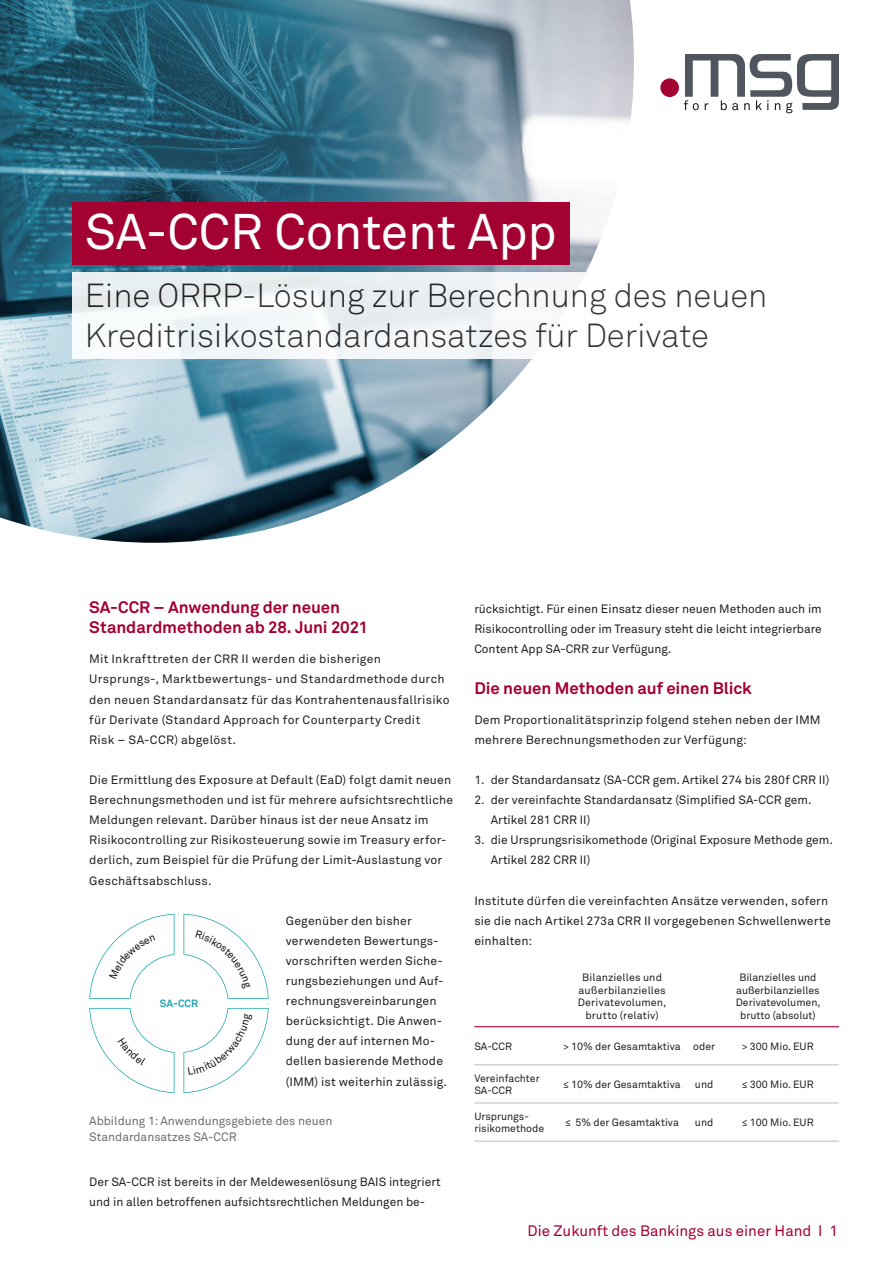
<style>
.page{position:relative;width:893px;height:1263px;background:#fff}
.page>*{position:absolute;margin:0;border:0;box-sizing:border-box;transform-origin:0 0}
.t1{font:49.5px "Akkurat Std";color:#fff}
.t2{font:300 33px/40.5px "Akkurat Std";color:#231f20}
.t3{font:700 16.5px/20.1px "Akkurat Std";letter-spacing:-.005em;color:#a40133}
.t4{font:15px "Akkurat Std";color:#a40133}
.t5{font:12px/20.1px "Akkurat Std";letter-spacing:.01em;color:#231f20}
.t6{font:12px/16.5px "Akkurat Std";color:#6c6d70}
.t7{font:10.5px/12.6px "Akkurat Std";color:#231f20;text-align:center}
.t8{font:700 10.5px "Akkurat Std";color:#1ba6af}
.s1{font-family:"Calibri"}
</style>
<div class="page">
<img style="left:0;top:0;width:634px;height:543px">
<div style="left:72px;top:272px;width:708px;height:86px;background:linear-gradient(to right,#ebf0f2,#fffefe)"></div>
<div style="left:72px;top:202px;width:498px;height:62px;background:#a40133"></div>
<div style="left:660px;top:78px;width:19px;height:19px;background:#a40133;border-radius:50%"></div>
<svg style="left:684px;top:54px;width:155px;height:59px"></svg>
<hr style="left:474px;top:1064px;width:79px;height:1px;background:#bcbdc0">
<hr style="left:553px;top:1064px;width:138px;height:1px;background:#bcbdc0">
<svg style="left:691px;top:1064px;width:26px;height:1px"></svg>
<hr style="left:717px;top:1064px;width:122px;height:1px;background:#bcbdc0">
<hr style="left:474px;top:1102px;width:79px;height:1px;background:#bcbdc0">
<hr style="left:553px;top:1102px;width:138px;height:1px;background:#bcbdc0">
<svg style="left:691px;top:1102px;width:26px;height:1px"></svg>
<hr style="left:717px;top:1102px;width:122px;height:1px;background:#bcbdc0">
<hr style="left:474px;top:1141px;width:79px;height:1px;background:#bcbdc0">
<hr style="left:553px;top:1141px;width:138px;height:1px;background:#bcbdc0">
<svg style="left:691px;top:1141px;width:26px;height:1px"></svg>
<hr style="left:717px;top:1141px;width:122px;height:1px;background:#bcbdc0">
<hr style="left:474px;top:1026px;width:79px;height:1px;background:#a40133">
<hr style="left:553px;top:1026px;width:138px;height:1px;background:#a40133">
<svg style="left:691px;top:1026px;width:26px;height:1px"></svg>
<hr style="left:717px;top:1026px;width:122px;height:1px;background:#a40133">
<svg style="left:183px;top:914px;width:86px;height:85px"></svg>
<svg style="left:89px;top:914px;width:85px;height:85px"></svg>
<svg style="left:183px;top:1008px;width:86px;height:85px"></svg>
<svg style="left:89px;top:1008px;width:85px;height:85px"></svg>
<h1 class="t1" style="left:85px;top:203px;width:474px">SA-CCR Content App</h1>
<h2 class="t2" style="left:85px;top:275px;width:684px">Eine ORRP-Lösung zur Berechnung des neuen<br>Kreditrisikostandardansatzes für Derivate</h2>
<h3 class="t3" style="left:89px;top:597px;width:280px">SA-CCR – Anwendung der neuen<br>Standardmethoden ab 28. Juni 2021</h3>
<p class="t5" style="left:89px;top:649px;width:362px">Mit Inkrafttreten der CRR II werden die bisherigen Ursprungs-, Marktbewertungs- und Standardmethode durch den neuen Standardansatz für das Kontrahentenausfallrisiko für Derivate (Standard Approach for Counterparty Credit<br>Risk – SA-CCR) abgelöst.</p>
<p class="t5" style="left:89px;top:770px;width:365px">Die Ermittlung des Exposure at Default (EaD) folgt damit neuen Berechnungsmethoden und ist für mehrere aufsichtsrechtliche Meldungen relevant. Darüber hinaus ist der neue Ansatz im Risikocontrolling zur Risikosteuerung sowie im Treasury erfor&shy;derlich, zum Beispiel für die Prüfung der Limit-Auslastung vor Geschäftsabschluss.</p>
<p class="t5" style="left:286px;top:910px;width:163px">Gegenüber den bisher verwendeten Bewertungs&shy;vorschriften werden Siche&shy;rungsbeziehungen und Auf&shy;rechnungsvereinbarungen berücksichtigt. Die Anwen&shy;dung der auf internen Mo&shy;dellen basierende Methode (IMM) ist weiterhin zulässig.</p>
<p class="t8" style="left:160px;top:996px;width:40px">SA-CCR</p>
<p class="t6" style="left:89px;top:1112px;width:245px">Abbildung 1: Anwendungsgebiete des neuen<br>Standardansatzes SA-CCR</p>
<p class="t5" style="left:89px;top:1172px;width:353px">Der SA-CCR ist bereits in der Meldewesenlösung BAIS integriert und in allen betroffenen aufsichtsrechtlichen Meldungen be-</p>
<p class="t5" style="left:474px;top:599px;width:349px;text-align:justify">rücksichtigt. Für einen Einsatz dieser neuen Methoden auch im Risikocontrolling oder im Treasury steht die leicht integrierbare Content App SA-CRR zur Verfügung.</p>
<h3 class="t3" style="left:474px;top:677px;width:279px">Die neuen Methoden auf einen Blick</h3>
<p class="t5" style="left:474px;top:709px;width:348px">Dem Proportionalitätsprinzip folgend stehen neben der IMM mehrere Berechnungsmethoden zur Verfügung:</p>
<p class="t5" style="left:474px;top:770px;width:357px">1. der Standardansatz (SA-CCR gem. Artikel 274 bis 280f CRR II)</p>
<p class="t5" style="left:491px;top:790px;width:322px;text-indent:-16px">2. der vereinfachte Standardansatz (Simplified SA-CCR gem.<br>Artikel 281 CRR II)</p>
<p class="t5" style="left:491px;top:830px;width:344px;text-indent:-16px">3. die Ursprungsrisikomethode (Original Exposure Methode gem.<br>Artikel 282 CRR II)</p>
<p class="t5" style="left:474px;top:890px;width:358px">Institute dürfen die vereinfachten Ansätze verwenden, sofern sie die nach Artikel 273a CRR II vorgegebenen Schwellenwerte einhalten:</p>
<p class="t7" style="left:578px;top:971px;width:90px">Bilanzielles und außerbilanzielles<br>Derivatevolumen, brutto (relativ)</p>
<p class="t7" style="left:736px;top:971px;width:86px">Bilanzielles und außerbilanzielles<br>Derivatevolumen, brutto (absolut)</p>
<p class="t7" style="left:474px;top:1040px;width:39px">SA-CCR</p>
<p class="t7" style="left:564px;top:1040px;width:153px"><span class="s1">&gt;</span> 10% der Gesamtaktiva oder</p>
<p class="t7" style="left:742px;top:1040px;width:73px"><span class="s1">&gt;</span> 300 Mio. EUR</p>
<p class="t7" style="left:474px;top:1072px;width:67px;line-height:12px;text-align:left">Vereinfachter<br>SA-CCR</p>
<p class="t7" style="left:564px;top:1078px;width:119px"><span class="s1">≤</span> 10% der Gesamtaktiva</p>
<p class="t7" style="left:695px;top:1078px;width:20px">und</p>
<p class="t7" style="left:742px;top:1078px;width:73px"><span class="s1">≤</span> 300 Mio. EUR</p>
<p class="t7" style="left:474px;top:1110px;width:71px;line-height:12px;text-align:left">Ursprungs&shy;risikomethode</p>
<p class="t7" style="left:565px;top:1116px;width:115px"><span class="s1">≤</span> 5% der Gesamtaktiva</p>
<p class="t7" style="left:695px;top:1116px;width:20px">und</p>
<p class="t7" style="left:742px;top:1116px;width:73px"><span class="s1">≤</span> 100 Mio. EUR</p>
<p class="t4" style="left:528px;top:1222px;width:312px">Die Zukunft des Bankings aus einer Hand I 1</p>
</div>
